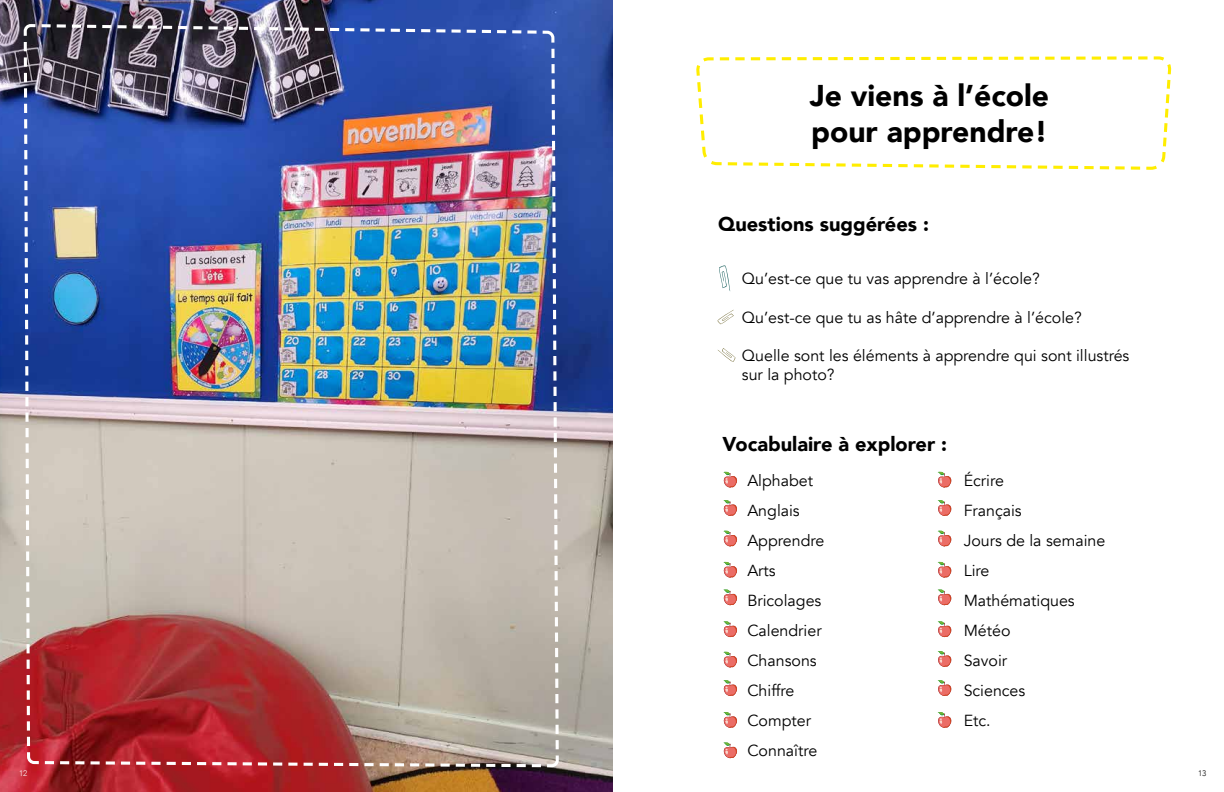
<style>
.page{position:relative;width:1224px;height:792px;background:#fff}
.page>*{position:absolute;margin:0;border:0;box-sizing:border-box;transform-origin:0 0}
.t1{font:900 30px/36px "Avenir";color:#000}
.t2{font:900 20px "Avenir";color:#000}
.t3{font:16px/19.2px "Avenir";color:#000}
.t4{font:300 8px "Avenir";color:#fff}
.t5{font:300 8px "Avenir";color:#000}
</style>
<div class="page">
<img style="left:0;top:0;width:612px;height:792px">
<svg style="left:696px;top:56px;width:476px;height:114px"></svg>
<svg style="left:723px;top:472px;width:14px;height:16px"></svg>
<svg style="left:938px;top:472px;width:13px;height:16px"></svg>
<svg style="left:723px;top:500px;width:14px;height:16px"></svg>
<svg style="left:938px;top:500px;width:13px;height:16px"></svg>
<svg style="left:723px;top:530px;width:14px;height:17px"></svg>
<svg style="left:938px;top:530px;width:13px;height:17px"></svg>
<svg style="left:723px;top:562px;width:14px;height:16px"></svg>
<svg style="left:938px;top:562px;width:13px;height:16px"></svg>
<svg style="left:723px;top:589px;width:14px;height:17px"></svg>
<svg style="left:723px;top:680px;width:14px;height:16px"></svg>
<svg style="left:723px;top:621px;width:14px;height:17px"></svg>
<svg style="left:723px;top:712px;width:14px;height:16px"></svg>
<svg style="left:723px;top:652px;width:14px;height:16px"></svg>
<svg style="left:723px;top:742px;width:14px;height:17px"></svg>
<svg style="left:938px;top:589px;width:13px;height:17px"></svg>
<svg style="left:938px;top:680px;width:13px;height:16px"></svg>
<svg style="left:938px;top:651px;width:13px;height:16px"></svg>
<svg style="left:938px;top:621px;width:13px;height:17px"></svg>
<svg style="left:938px;top:712px;width:13px;height:16px"></svg>
<svg style="left:719px;top:265px;width:11px;height:26px"></svg>
<img style="left:22px;top:23px;width:538px;height:746px">
<svg style="left:717px;top:310px;width:17px;height:14px"></svg>
<svg style="left:718px;top:348px;width:17px;height:14px"></svg>
<p class="t1" style="left:810px;top:76px;width:241px">Je viens à l’école pour apprendre!</p>
<p class="t2" style="left:718px;top:207px;width:212px">Questions suggérées :</p>
<p class="t3" style="left:742px;top:270px;width:299px">Qu’est-ce que tu vas apprendre à l’école?</p>
<p class="t3" style="left:742px;top:308px;width:341px">Qu’est-ce que tu as hâte d’apprendre à l’école?</p>
<p class="t3" style="left:742px;top:346px;width:389px">Quelle sont les éléments à apprendre qui sont illustrés sur la photo?</p>
<p class="t2" style="left:723px;top:427px;width:226px">Vocabulaire à explorer :</p>
<p class="t3" style="left:747px;top:471px;width:67px">Alphabet</p>
<p class="t3" style="left:747px;top:501px;width:54px">Anglais</p>
<p class="t3" style="left:747px;top:531px;width:79px">Apprendre</p>
<p class="t3" style="left:747px;top:561px;width:30px">Arts</p>
<p class="t3" style="left:747px;top:591px;width:76px">Bricolages</p>
<p class="t3" style="left:747px;top:621px;width:76px">Calendrier</p>
<p class="t3" style="left:747px;top:651px;width:71px">Chansons</p>
<p class="t3" style="left:747px;top:681px;width:49px">Chiffre</p>
<p class="t3" style="left:747px;top:711px;width:65px">Compter</p>
<p class="t3" style="left:747px;top:741px;width:71px">Connaître</p>
<p class="t3" style="left:964px;top:471px;width:42px">Écrire</p>
<p class="t3" style="left:964px;top:501px;width:60px">Français</p>
<p class="t3" style="left:964px;top:531px;width:143px">Jours de la semaine</p>
<p class="t3" style="left:964px;top:561px;width:27px">Lire</p>
<p class="t3" style="left:964px;top:591px;width:113px">Mathématiques</p>
<p class="t3" style="left:964px;top:621px;width:48px">Météo</p>
<p class="t3" style="left:964px;top:651px;width:45px">Savoir</p>
<p class="t3" style="left:964px;top:681px;width:63px">Sciences</p>
<p class="t3" style="left:964px;top:711px;width:28px">Etc.</p>
<p class="t4" style="left:19px;top:768px;width:10px">12</p>
<p class="t5" style="left:1198px;top:768px;width:10px">13</p>
</div>
